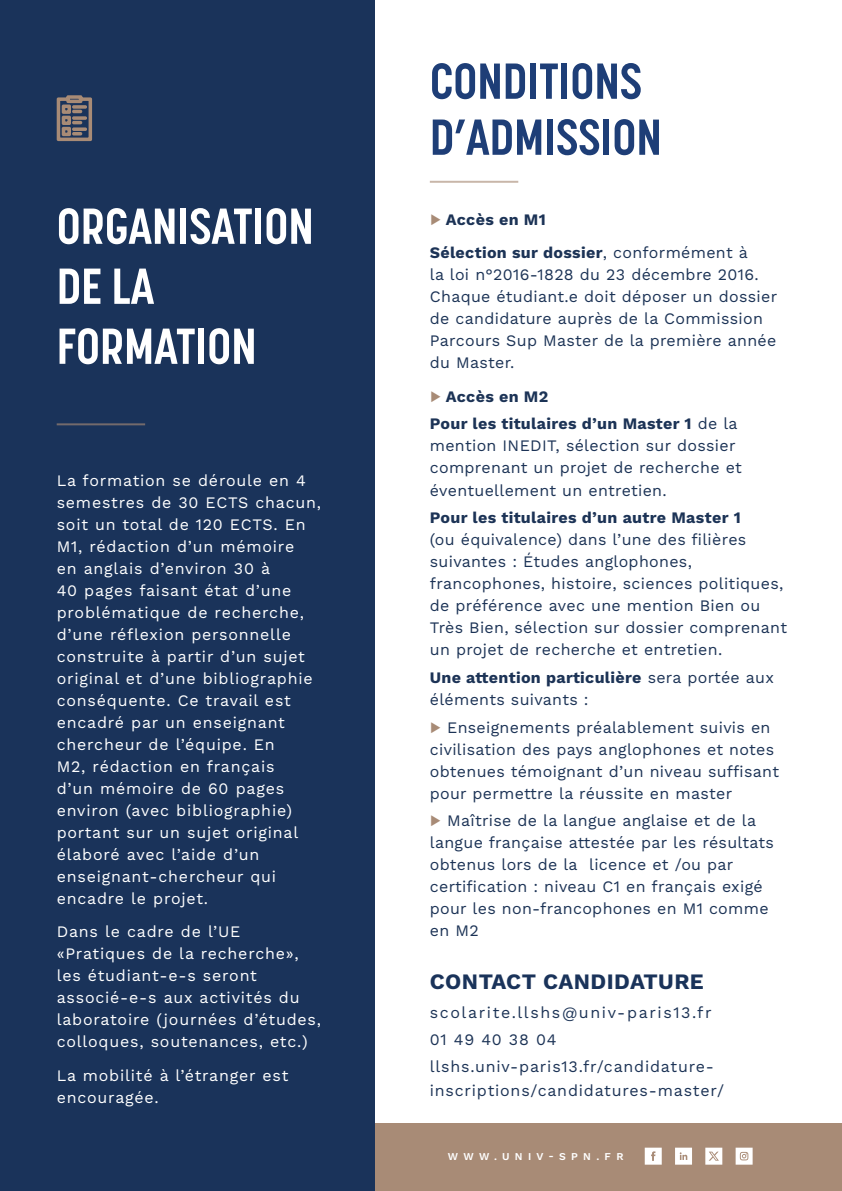
<style>
.page{position:relative;width:842px;height:1191px;background:#fff}
.page>*{position:absolute;margin:0;border:0;box-sizing:border-box;transform-origin:0 0}
.t1{font:700 50px/60px "Korolev Condensed";color:#fff}
.t2{font:700 50px/56px "Korolev Condensed";color:#1e3e77}
.t3{font:700 22px "Work Sans";letter-spacing:.02em;color:#1a335a}
.t4{font:16px/22px "Work Sans";letter-spacing:.02em;color:#1c3356}
.t5{font:16px/22px "Work Sans";letter-spacing:.05em;color:#fff}
.t6{font:700 16px/33.4px "Work Sans";letter-spacing:.02em;color:#1c3356}
.t7{font:16px/26.8px "Work Sans";letter-spacing:.05em;color:#1c3356}
.t8{font:600 10.4px "Work Sans";letter-spacing:.51em;color:#fff}
.s1{font-weight:400;color:#a88b76}
.s2{font-weight:400}
.s3{font-weight:700}
.s4{font-weight:600;color:#a88b76}
</style>
<div class="page">
<div style="left:322px;top:1123px;width:520px;height:68px;background:#a88b76"></div>
<div style="left:0;top:0;width:374px;height:1191px;background:#1a335a"></div>
<svg style="left:675px;top:1147px;width:17px;height:17px"></svg>
<svg style="left:645px;top:1147px;width:17px;height:17px"></svg>
<svg style="left:736px;top:1147px;width:17px;height:17px"></svg>
<svg style="left:705px;top:1147px;width:17px;height:17px"></svg>
<hr style="left:430px;top:181px;width:88px;height:2px;background:#a88b76">
<svg style="left:56px;top:95px;width:37px;height:331px"></svg>
<hr style="left:57px;top:423px;width:88px;height:2px;background:#a88b76">
<h1 class="t1" style="left:57px;top:196px;width:259px">ORGANISATION<br>DE LA<br>FORMATION</h1>
<p class="t5" style="left:57px;top:469px;width:266px">La formation se déroule en 4 semestres de 30 ECTS chacun, soit un total de 120 ECTS. En<br>M1, rédaction d’un mémoire<br>en anglais d’environ 30 à<br>40 pages faisant état d’une problématique de recherche, d’une réflexion personnelle construite à partir d’un sujet original et d’une bibliographie conséquente. Ce travail est encadré par un enseignant chercheur de l’équipe. En<br>M2, rédaction en français<br>d’un mémoire de 60 pages environ (avec bibliographie) portant sur un sujet original élaboré avec l’aide d’un enseignant‑chercheur qui encadre le projet.</p>
<p class="t5" style="left:57px;top:920px;width:266px">Dans le cadre de l’UE «Pratiques de la recherche», les étudiant-e-s seront associé-e-s aux activités du laboratoire (journées d’études, colloques, soutenances, etc.)</p>
<p class="t5" style="left:57px;top:1063px;width:233px">La mobilité à l’étranger est encouragée.</p>
<h1 class="t2" style="left:430px;top:53px;width:234px">CONDITIONS<br>D’ADMISSION</h1>
<p class="t6" style="left:430px;top:204px;width:320px"><span class="s1">▶</span> Accès en M1<br>Sélection sur dossier<span class="s2">, conformément à</span></p>
<p class="t4" style="left:430px;top:263px;width:349px">la loi n°2016-1828 du 23 décembre 2016.<br>Chaque étudiant.e doit déposer un dossier de candidature auprès de la Commission Parcours Sup Master de la première année du Master.</p>
<p class="t6" style="left:430px;top:383px;width:309px;line-height:27.6px"><span class="s1">▶</span> Accès en M2<br>Pour les titulaires d’un Master 1 <span class="s2">de la</span></p>
<p class="t4" style="left:430px;top:434px;width:313px">mention INEDIT, sélection sur dossier comprenant un projet de recherche et éventuellement un entretien.</p>
<p class="t6" style="left:430px;top:502px;width:312px">Pour les titulaires d’un autre Master 1</p>
<p class="t4" style="left:430px;top:528px;width:359px">(ou équivalence) dans l’une des filières suivantes : Études anglophones, francophones, histoire, sciences politiques, de préférence avec une mention Bien ou Très Bien, sélection sur dossier comprenant un projet de recherche et entretien.</p>
<p class="t4" style="left:430px;top:666px;width:346px"><span class="s3">Une attention particulière</span> sera portée aux éléments suivants :</p>
<p class="t4" style="left:430px;top:715px;width:351px"><span class="s4">▶</span> Enseignements préalablement suivis en civilisation des pays anglophones et notes obtenues témoignant d’un niveau suffisant pour permettre la réussite en master</p>
<p class="t4" style="left:430px;top:809px;width:346px"><span class="s4">▶</span> Maîtrise de la langue anglaise et de la langue française attestée par les résultats obtenus lors de la licence et /ou par certification : niveau C1 en français exigé pour les non-francophones en M1 comme en M2</p>
<h2 class="t3" style="left:430px;top:969px;width:275px">CONTACT CANDIDATURE</h2>
<p class="t7" style="left:430px;top:998px;width:286px">scolarite.llshs@univ-paris13.fr<br>01 49 40 38 04 llshs.univ-paris13.fr/candidature-</p>
<p class="t7" style="left:430px;top:1076px;width:296px">inscriptions/candidatures-master/</p>
<p class="t8" style="left:448px;top:1148px;width:177px">WWW.UNIV-SPN.FR</p>
</div>
